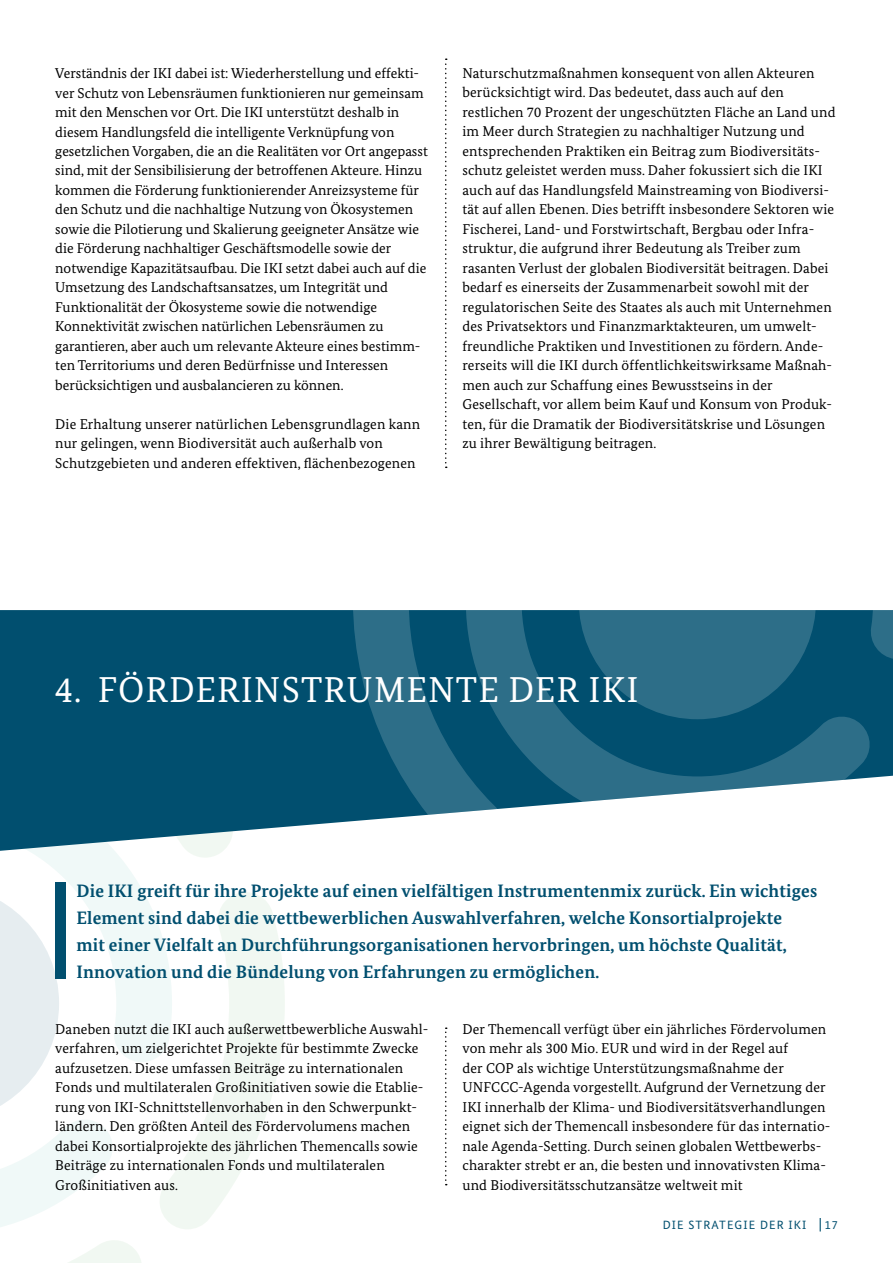
<style>
.page{position:relative;width:893px;height:1263px;background:#fff}
.page>*{position:absolute;margin:0;border:0;box-sizing:border-box;transform-origin:0 0}
.t1{font:36px "Bundes Serif";letter-spacing:.03em;color:#fff}
.t2{font:700 18px/27px "Bundes Serif";letter-spacing:.01em;color:#014f6f}
.t3{font:14.25px/19.5px "Bundes Serif";letter-spacing:.01em;color:#000}
.t4{font:12px "Bundes Sans";letter-spacing:.09em;color:#014f6f}
</style>
<div class="page">
<svg style="left:445px;top:59px;width:2px;height:409px"></svg>
<svg style="left:445px;top:1027px;width:2px;height:158px"></svg>
<svg style="left:0;top:858px;width:156px;height:369px"></svg>
<svg style="left:156px;top:892px;width:129px;height:337px"></svg>
<svg style="left:30px;top:851px;width:192px;height:7px"></svg>
<svg style="left:68px;top:1240px;width:73px;height:23px"></svg>
<div style="left:0;top:610px;width:353px;height:241px;background:#014f6f"></div>
<svg style="left:531px;top:610px;width:362px;height:197px;background:#2b6c86"></svg>
<svg style="left:353px;top:610px;width:178px;height:212px;background:#206581"></svg>
<div style="left:55px;top:882px;width:11px;height:96px;background:#014f6f"></div>
<svg style="left:820px;top:1218px;width:1px;height:13px"></svg>
<p class="t3" style="left:55px;top:63px;width:374px">Verständnis der IKI dabei ist: Wiederherstellung und effekti&shy;ver Schutz von Lebensräumen funktionieren nur gemeinsam mit den Menschen vor Ort. Die IKI unterstützt deshalb in diesem Handlungsfeld die intelligente Verknüpfung von gesetzlichen Vorgaben, die an die Realitäten vor Ort angepasst sind, mit der Sensibilisierung der betroffenen Akteure. Hinzu kommen die Förderung funktionierender Anreizsysteme für den Schutz und die nachhaltige Nutzung von Ökosystemen sowie die Pilotierung und Skalierung geeigneter Ansätze wie die Förderung nachhaltiger Geschäftsmodelle sowie der notwendige Kapazitätsaufbau. Die IKI setzt dabei auch auf die Umsetzung des Landschaftsansatzes, um Integrität und Funktionalität der Ökosysteme sowie die notwendige Konnektivität zwischen natürlichen Lebensräumen zu garantieren, aber auch um relevante Akteure eines bestimm&shy;ten Territoriums und deren Bedürfnisse und Interessen berücksichtigen und ausbalancieren zu können.</p>
<p class="t3" style="left:55px;top:414px;width:366px">Die Erhaltung unserer natürlichen Lebensgrundlagen kann nur gelingen, wenn Biodiversität auch außerhalb von<br>Schutzgebieten und anderen effektiven, flächenbezogenen</p>
<p class="t3" style="left:462px;top:63px;width:375px">Naturschutzmaßnahmen konsequent von allen Akteuren berücksichtigt wird. Das bedeutet, dass auch auf den restlichen 70 Prozent der ungeschützten Fläche an Land und im Meer durch Strategien zu nachhaltiger Nutzung und entsprechenden Praktiken ein Beitrag zum Biodiversitäts&shy;schutz geleistet werden muss. Daher fokussiert sich die IKI auch auf das Handlungsfeld Mainstreaming von Biodiversi&shy;tät auf allen Ebenen. Dies betrifft insbesondere Sektoren wie Fischerei, Land- und Forstwirtschaft, Bergbau oder Infra&shy;struktur, die aufgrund ihrer Bedeutung als Treiber zum rasanten Verlust der globalen Biodiversität beitragen. Dabei bedarf es einerseits der Zusammenarbeit sowohl mit der regulatorischen Seite des Staates als auch mit Unternehmen des Privatsektors und Finanzmarktakteuren, um umwelt&shy;freundliche Praktiken und Investitionen zu fördern. Ande&shy;rerseits will die IKI durch öffentlichkeitswirksame Maßnah&shy;men auch zur Schaffung eines Bewusstseins in der Gesellschaft, vor allem beim Kauf und Konsum von Produk&shy;ten, für die Dramatik der Biodiversitätskrise und Lösungen zu ihrer Bewältigung beitragen.</p>
<h1 class="t1" style="left:55px;top:668px;width:585px">4. FÖRDERINSTRUMENTE DER IKI</h1>
<p class="t2" style="left:77px;top:877px;width:742px">Die IKI greift für ihre Projekte auf einen vielfältigen Instrumentenmix zurück. Ein wichtiges Element sind dabei die wettbewerblichen Auswahlverfahren, welche Konsortialprojekte<br>mit einer Vielfalt an Durchführungsorganisationen hervorbringen, um höchste Qualität, Innovation und die Bündelung von Erfahrungen zu ermöglichen.</p>
<p class="t3" style="left:55px;top:1019px;width:375px">Daneben nutzt die IKI auch außerwettbewerbliche Auswahl&shy;verfahren, um zielgerichtet Projekte für bestimmte Zwecke aufzusetzen. Diese umfassen Beiträge zu internationalen Fonds und multilateralen Großinitiativen sowie die Etablie&shy;rung von IKI-Schnittstellenvorhaben in den Schwerpunkt&shy;ländern. Den größten Anteil des Fördervolumens machen dabei Konsortialprojekte des jährlichen Themencalls sowie Beiträge zu internationalen Fonds und multilateralen Großinitiativen aus.</p>
<p class="t3" style="left:462px;top:1019px;width:369px">Der Themencall verfügt über ein jährliches Fördervolumen von mehr als 300 Mio. EUR und wird in der Regel auf<br>der COP als wichtige Unterstützungsmaßnahme der UNFCCC-Agenda vorgestellt. Aufgrund der Vernetzung der IKI innerhalb der Klima- und Biodiversitätsverhandlungen eignet sich der Themencall insbesondere für das internatio&shy;nale Agenda-Setting. Durch seinen globalen Wettbewerbs&shy;charakter strebt er an, die besten und innovativsten Klima&shy;und Biodiversitätsschutzansätze weltweit mit</p>
<p class="t4" style="left:663px;top:1217px;width:145px">DIE STRATEGIE DER IKI</p>
<p class="t4" style="left:825px;top:1217px;width:14px">17</p>
</div>
